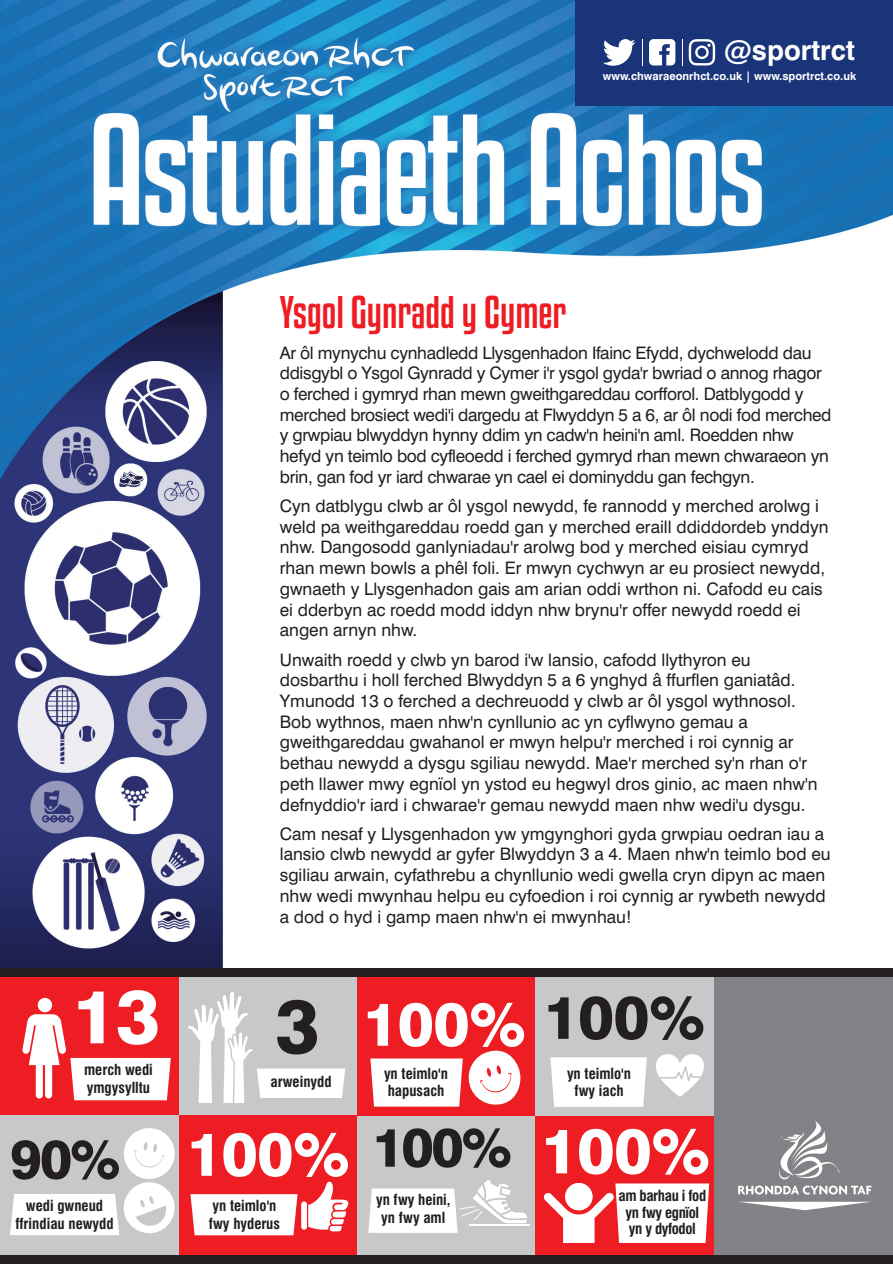
<style>
.page{position:relative;width:893px;height:1264px;background:#fff}
.page>*{position:absolute;margin:0;border:0;box-sizing:border-box;transform-origin:0 0}
.t1{font:800 75px "Swiss 721 BT";color:#fff}
.t2{font:800 75px "Swiss 721 BT";color:#231f20}
.t3{font:800 60.6px "Swiss 721 BT";color:#fff}
.t4{font:800 60px "Swiss 721 BT";color:#231f20}
.t5{font:800 54px "Swiss 721 BT";color:#231f20}
.t6{font:40.5px "Kenyan Coffee Rg";color:#ee1d23}
.t7{font:700 27.6px "Swiss 721 BT";color:#fff}
.t8{font:17.25px/20.7px "Swiss 721 BT";color:#231f20}
.t9{font:17.25px/20.7px "Swiss 721 BT";letter-spacing:-.02em;color:#231f20}
.t10{font:700 condensed 14.85px/17.9px "Swiss 721 BT";color:#231f20}
.t11{font:700 condensed 14.85px/16.4px "Swiss 721 BT";letter-spacing:-.025em;color:#231f20;text-align:center}
.t12{font:700 11.25px "Swiss 721 BT";color:#fff}
.s1{font-size:62.85px;color:#fff}
</style>
<div class="page">
<img style="left:0;top:0;width:892px;height:968px">
<div style="left:575px;top:0;width:318px;height:106px;background:#193479"></div>
<svg style="left:603px;top:39px;width:32px;height:27px"></svg>
<svg style="left:649px;top:39px;width:26px;height:26px"></svg>
<svg style="left:682px;top:39px;width:33px;height:26px"></svg>
<svg style="left:642px;top:39px;width:1px;height:27px"></svg>
<div style="left:177px;top:975px;width:183px;height:142px;background:#c7c8ca"></div>
<div style="left:357px;top:975px;width:178px;height:142px;background:#ee1d23"></div>
<div style="left:535px;top:975px;width:179px;height:142px;background:#c7c8ca"></div>
<div style="left:0;top:975px;width:179px;height:142px;background:#ee1d23"></div>
<div style="left:353px;top:1115px;width:183px;height:140px;background:#c7c8ca"></div>
<div style="left:179px;top:1115px;width:178px;height:140px;background:#ee1d23"></div>
<div style="left:0;top:1115px;width:179px;height:140px;background:#c7c8ca"></div>
<div style="left:535px;top:1115px;width:179px;height:140px;background:#ee1d23"></div>
<svg style="left:550px;top:1057px;width:97px;height:49px;background:#fcfcfc"></svg>
<svg style="left:188px;top:992px;width:157px;height:110px"></svg>
<svg style="left:308px;top:1181px;width:40px;height:50px"></svg>
<div style="left:301px;top:1201px;width:6px;height:28px;background:#fff;border-radius:3px"></div>
<svg style="left:190px;top:1194px;width:107px;height:41px;background:#fef5f5"></svg>
<div style="left:714px;top:971px;width:179px;height:288px;background:#808285"></div>
<svg style="left:739px;top:1201px;width:132px;height:8px"></svg>
<svg style="left:738px;top:1121px;width:133px;height:73px"></svg>
<div style="left:0;top:968px;width:893px;height:8px;background:#231f20"></div>
<div style="left:0;top:1255px;width:893px;height:8px;background:#231f20"></div>
<div style="left:38px;top:997px;width:14px;height:15px;background:#fff;border-radius:50%"></div>
<svg style="left:22px;top:1014px;width:149px;height:86px"></svg>
<svg style="left:10px;top:1128px;width:165px;height:107px"></svg>
<hr style="left:469px;top:1224px;width:60px;height:2px;background:#fff">
<svg style="left:368px;top:1180px;width:159px;height:52px"></svg>
<svg style="left:370px;top:1050px;width:150px;height:56px"></svg>
<svg style="left:656px;top:1054px;width:48px;height:42px"></svg>
<svg style="left:544px;top:1183px;width:165px;height:59px"></svg>
<h3 class="t7" style="left:724px;top:33px;width:132px">@sportrct</h3>
<p class="t12" style="left:603px;top:69px;width:255px">www.chwaraeonrhct.co.uk | www.sportrct.co.uk</p>
<h3 class="t6" style="left:280px;top:296px;width:288px">Ysgol Gynradd y Cymer</h3>
<p class="t9" style="left:280px;top:344px;width:553px">Ar ôl mynychu cynhadledd Llysgenhadon Ifainc Efydd, dychwelodd dau ddisgybl o Ysgol Gynradd y Cymer i'r ysgol gyda'r bwriad o annog rhagor o ferched i gymryd rhan mewn gweithgareddau corfforol. Datblygodd y merched brosiect wedi'i dargedu at Flwyddyn 5 a 6, ar ôl nodi fod merched y grwpiau blwyddyn hynny ddim yn cadw'n heini'n aml. Roedden nhw hefyd yn teimlo bod cyfleoedd i ferched gymryd rhan mewn chwaraeon yn brin, gan fod yr iard chwarae yn cael ei dominyddu gan fechgyn.</p>
<p class="t8" style="left:280px;top:497px;width:550px">Cyn datblygu clwb ar ôl ysgol newydd, fe rannodd y merched arolwg i weld pa weithgareddau roedd gan y merched eraill ddiddordeb ynddyn nhw. Dangosodd ganlyniadau'r arolwg bod y merched eisiau cymryd rhan mewn bowls a phêl foli. Er mwyn cychwyn ar eu prosiect newydd, gwnaeth y Llysgenhadon gais am arian oddi wrthon ni. Cafodd eu cais ei dderbyn ac roedd modd iddyn nhw brynu'r offer newydd roedd ei angen arnyn nhw.</p>
<p class="t8" style="left:280px;top:650px;width:539px">Unwaith roedd y clwb yn barod i'w lansio, cafodd llythyron eu dosbarthu i holl ferched Blwyddyn 5 a 6 ynghyd â ffurflen ganiatâd.<br>Ymunodd 13 o ferched a dechreuodd y clwb ar ôl ysgol wythnosol.<br>Bob wythnos, maen nhw'n cynllunio ac yn cyflwyno gemau a gweithgareddau gwahanol er mwyn helpu'r merched i roi cynnig ar bethau newydd a dysgu sgiliau newydd. Mae'r merched sy'n rhan o'r peth llawer mwy egnïol yn ystod eu hegwyl dros ginio, ac maen nhw'n defnyddio'r iard i chwarae'r gemau newydd maen nhw wedi'u dysgu.</p>
<p class="t8" style="left:280px;top:825px;width:552px">Cam nesaf y Llysgenhadon yw ymgynghori gyda grwpiau oedran iau a lansio clwb newydd ar gyfer Blwyddyn 3 a 4. Maen nhw'n teimlo bod eu sgiliau arwain, cyfathrebu a chynllunio wedi gwella cryn dipyn ac maen nhw wedi mwynhau helpu eu cyfoedion i roi cynnig ar rywbeth newydd a dod o hyd i gamp maen nhw'n ei mwynhau!</p>
<h1 class="t1" style="left:71px;top:989px;width:90px">13</h1>
<h1 class="t2" style="left:275px;top:999px;width:46px">3</h1>
<p class="t10" style="left:270px;top:1074px;width:63px">arweinydd</p>
<h2 class="t3" style="left:362px;top:1002px;width:165px">100%</h2>
<p class="t10" style="left:84px;top:1061px;width:70px">merch wedi ymgysylltu</p>
<p class="t10" style="left:384px;top:1065px;width:66px">yn teimlo'n hapusach</p>
<h3 class="t4" style="left:543px;top:995px;width:164px">100%</h3>
<p class="t10" style="left:567px;top:1065px;width:66px;text-align:center">yn teimlo'n fwy iach</p>
<h3 class="t5" style="left:10px;top:1139px;width:112px">90%</h3>
<p class="t10" style="left:15px;top:1197px;width:100px;text-align:center">wedi gwneud ffrindiau newydd</p>
<h3 class="t5" style="left:371px;top:1127px;width:340px">100% <span class="s1">100%</span></h3>
<p class="t11" style="left:618px;top:1188px;width:89px">am barhau i fod yn fwy egnïol yn y dyfodol</p>
<h2 class="t3" style="left:186px;top:1132px;width:165px">100%</h2>
<p class="t10" style="left:209px;top:1197px;width:73px">yn teimlo'n fwy hyderus</p>
<p class="t10" style="left:376px;top:1191px;width:76px;text-align:center">yn fwy heini, yn fwy aml</p>
</div>
